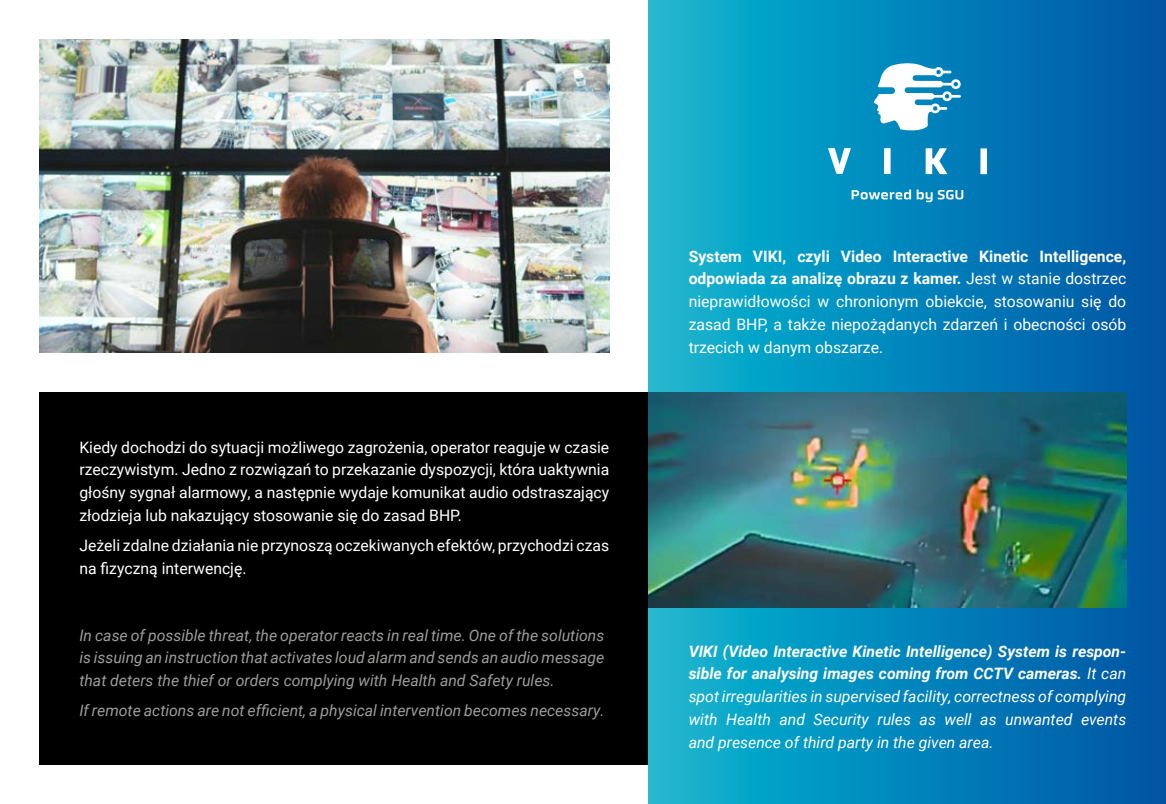
<style>
.page{position:relative;width:1166px;height:804px;background:#fff}
.page>*{position:absolute;margin:0;border:0;box-sizing:border-box;transform-origin:0 0}
.Polski_text{font:15.75px/22.8px "Roboto";color:#fff;text-align:justify}
.Angielski_text{font:italic 15.75px/22.8px "Roboto";color:#9d9d9c;text-align:justify}
.Angielski_text-2{font:italic 15.75px/22.8px "Roboto";color:#fff;text-align:justify}
.s1{font-weight:700}
</style>
<div class="page">
<div style="left:40px;top:392px;width:662px;height:372px;background:#000"></div>
<svg style="left:649px;top:0;width:517px;height:804px;background:#0484ba"></svg>
<img style="left:649px;top:392px;width:477px;height:216px">
<img style="left:40px;top:40px;width:569px;height:312px">
<svg style="left:851px;top:189px;width:81px;height:13px"></svg>
<svg style="left:938px;top:190px;width:25px;height:9px"></svg>
<svg style="left:828px;top:148px;width:23px;height:26px"></svg>
<svg style="left:884px;top:148px;width:6px;height:26px"></svg>
<svg style="left:925px;top:148px;width:22px;height:26px"></svg>
<svg style="left:980px;top:148px;width:6px;height:26px"></svg>
<svg style="left:874px;top:62px;width:87px;height:71px"></svg>
<p class="Polski_text" style="left:79px;top:435px;width:531px">Kiedy dochodzi do sytuacji możliwego zagrożenia, operator reaguje w czasie rzeczywistym. Jedno z rozwiązań to przekazanie dyspozycji, która uaktywnia głośny sygnał alarmowy, a następnie wydaje komunikat audio odstraszający złodzieja lub nakazujący stosowanie się do zasad BHP.</p>
<p class="Polski_text" style="left:79px;top:533px;width:531px">Jeżeli zdalne działania nie przynoszą oczekiwanych efektów, przychodzi czas na fizyczną interwencję.</p>
<p class="Angielski_text" style="left:79px;top:623px;width:526px">In case of possible threat, the operator reacts in real time. One of the solutions is issuing an instruction that activates loud alarm and sends an audio message that deters the thief or orders complying with Health and Safety rules.</p>
<p class="Angielski_text" style="left:79px;top:698px;width:526px">If remote actions are not efficient, a physical intervention becomes necessary.</p>
<p class="Polski_text" style="left:689px;top:244px;width:439px"><span class="s1">System VIKI, czyli Video Interactive Kinetic Intelligence, odpowiada za analizę obrazu z kamer.</span> Jest w stanie dostrzec nieprawidłowości w chronionym obiekcie, stosowaniu się do zasad BHP, a także niepożądanych zdarzeń i obecności osób trzecich w danym obszarze.</p>
<p class="Angielski_text-2" style="left:689px;top:639px;width:439px"><span class="s1">VIKI (Video Interactive Kinetic Intelligence) System is respon&shy;sible for analysing images coming from CCTV cameras.</span> It can spot irregularities in supervised facility, correctness of complying with Health and Security rules as well as unwanted events and presence of third party in the given area.</p>
</div>
